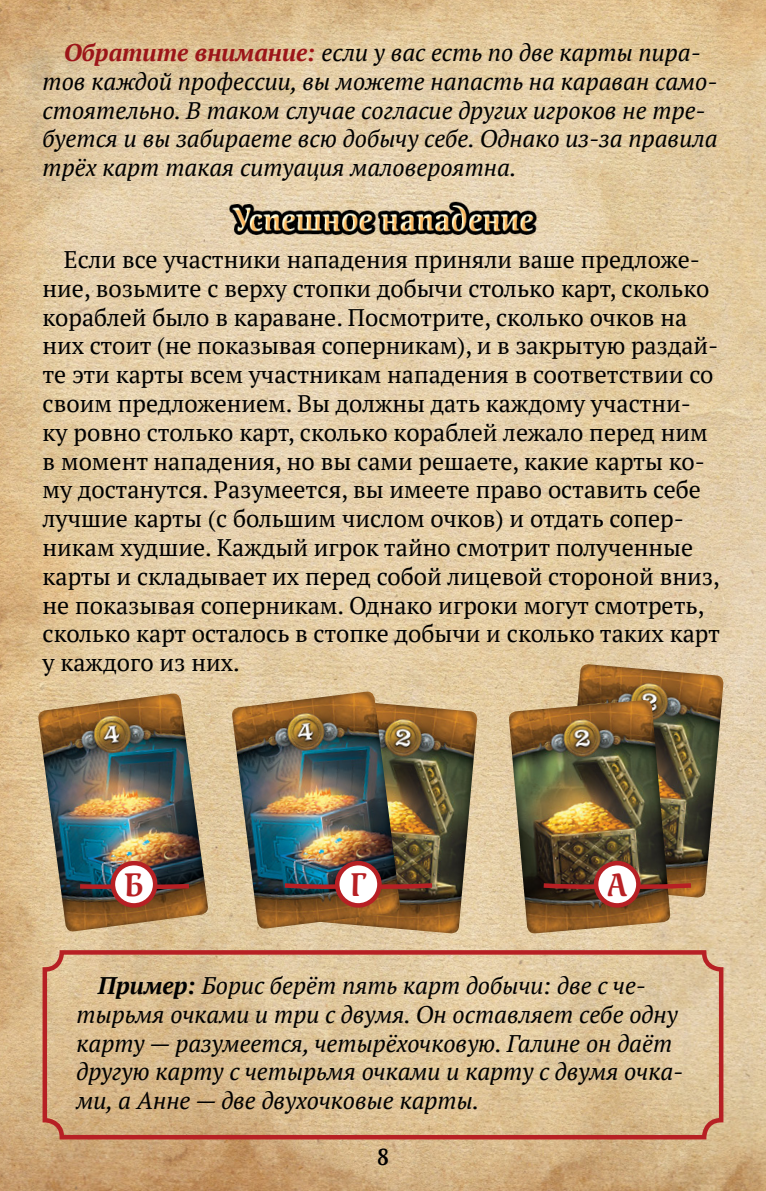
<style>
.page{position:relative;width:766px;height:1191px;background:#fff}
.page>*{position:absolute;margin:0;border:0;box-sizing:border-box;transform-origin:0 0}
.t1{font:700 33px "Pallada";color:#b72024}
.t2{font:24px/28.8px "PT Serif";color:#000}
.t3{font:italic 24px/28.8px "PT Serif";color:#000}
.t4{font:700 24px "Pallada";color:#000}
.s1{font-weight:700;color:#9c1519}
.s2{font-weight:700}
</style>
<div class="page">
<img style="left:0;top:0;width:765px;height:1191px">
<img style="left:138px;top:197px;width:489px;height:43px">
<div style="left:43px;top:950px;width:680px;height:189px;border:4px solid #b72024;border-radius:17px"></div>
<img style="left:561px;top:664px;width:162px;height:234px">
<img style="left:508px;top:700px;width:162px;height:234px">
<img style="left:315px;top:700px;width:162px;height:234px">
<img style="left:37px;top:693px;width:172px;height:239px">
<img style="left:231px;top:691px;width:170px;height:238px">
<svg style="left:157px;top:881px;width:36px;height:10px"></svg>
<svg style="left:381px;top:880px;width:55px;height:11px"></svg>
<svg style="left:640px;top:880px;width:55px;height:11px"></svg>
<svg style="left:112px;top:862px;width:44px;height:44px"></svg>
<div style="left:110px;top:860px;width:48px;height:48px;border:4px solid #b72024;border-radius:50%"></div>
<svg style="left:336px;top:862px;width:44px;height:44px"></svg>
<div style="left:334px;top:860px;width:48px;height:48px;border:4px solid #b72024;border-radius:50%"></div>
<svg style="left:595px;top:862px;width:43px;height:44px"></svg>
<div style="left:593px;top:860px;width:48px;height:48px;border:4px solid #b72024;border-radius:50%"></div>
<svg style="left:280px;top:880px;width:62px;height:11px"></svg>
<svg style="left:539px;top:880px;width:61px;height:11px"></svg>
<svg style="left:75px;top:881px;width:42px;height:10px"></svg>
<p class="t3" style="left:43px;top:38px;width:676px;text-indent:21px"><span class="s1">Обратите внимание:</span> если у вас есть по две карты пира&shy;тов каждой профессии, вы можете напасть на караван само&shy;стоятельно. В таком случае согласие других игроков не тре&shy;буется и вы забираете всю добычу себе. Однако из-за правила трёх карт такая ситуация маловероятна.</p>
<p class="t2" style="left:43px;top:245px;width:678px;text-indent:21px">Если все участники нападения приняли ваше предложе&shy;ние, возьмите с верху стопки добычи столько карт, сколько кораблей было в караване. Посмотрите, сколько очков на них стоит (не показывая соперникам), и в закрытую раздай&shy;те эти карты всем участникам нападения в соответствии со своим предложением. Вы должны дать каждому участни&shy;ку ровно столько карт, сколько кораблей лежало перед ним в момент нападения, но вы сами решаете, какие карты ко&shy;му достанутся. Разумеется, вы имеете право оставить себе лучшие карты (с большим числом очков) и отдать сопер&shy;никам худшие. Каждый игрок тайно смотрит полученные карты и складывает их перед собой лицевой стороной вниз, не показывая соперникам. Однако игроки могут смотреть, сколько карт осталось в стопке добычи и сколько таких карт у каждого из них.</p>
<h1 class="t1" style="left:124px;top:867px;width:21px">Б</h1>
<h1 class="t1" style="left:350px;top:867px;width:18px">Г</h1>
<h1 class="t1" style="left:607px;top:867px;width:21px">А</h1>
<p class="t3" style="left:77px;top:971px;width:608px;text-indent:21px"><span class="s2">Пример:</span> Борис берёт пять карт добычи: две с че&shy;тырьмя очками и три с двумя. Он оставляет себе одну карту — разумеется, четырёхочковую. Галине он даёт другую карту с четырьмя очками и карту с двумя очка&shy;ми, а Анне — две двухочковые карты.</p>
<p class="t4" style="left:377px;top:1144px;width:13px">8</p>
</div>
